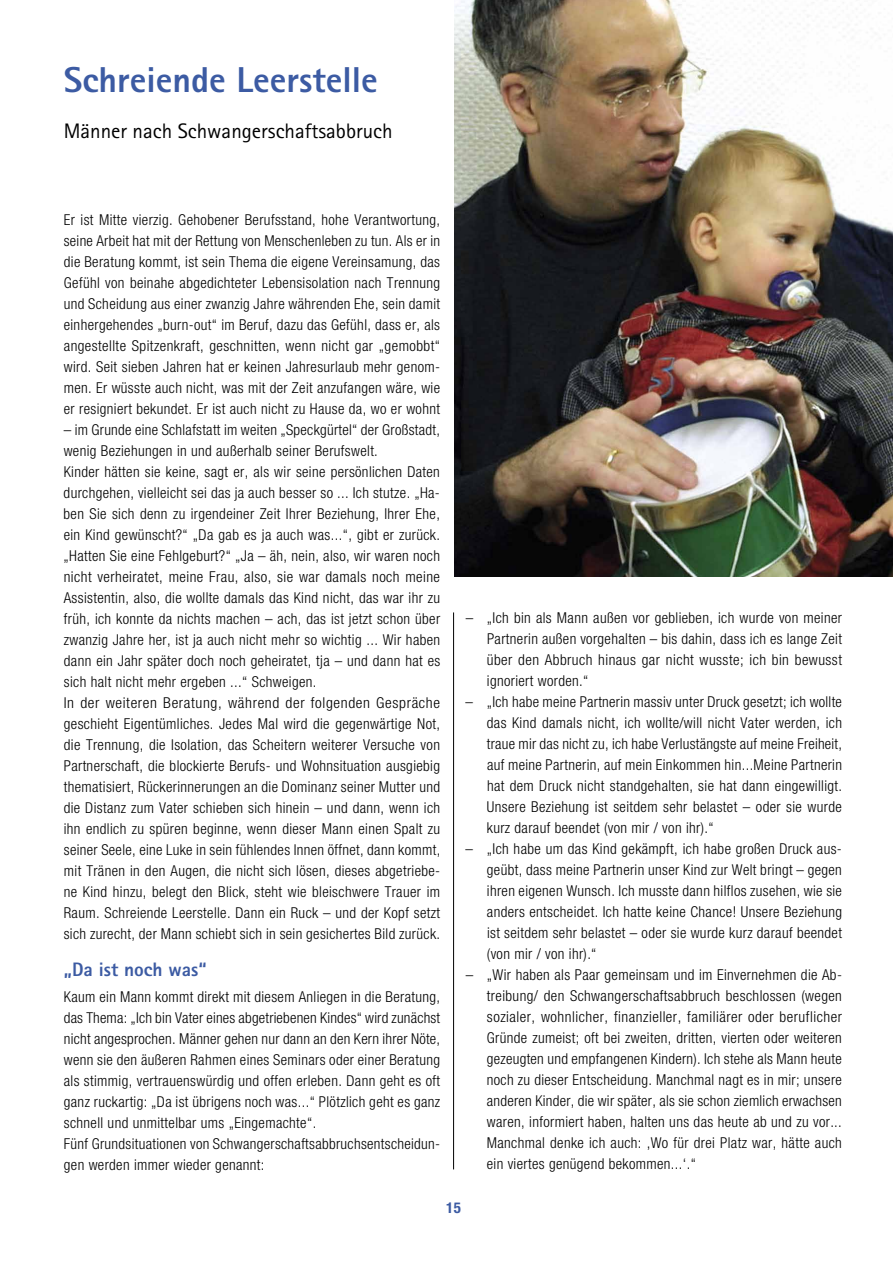
<style>
.page{position:relative;width:893px;height:1263px;background:#fff}
.page>*{position:absolute;margin:0;border:0;box-sizing:border-box;transform-origin:0 0}
.t1{font:800 36px "Rotis Sans Serif";color:#3c5ba3}
.t2{font:21px "Rotis Sans Serif";color:#000}
.t3{font:800 19.5px "Rotis Sans Serif";color:#3c5ba3}
.t4{font:300 condensed 15px/21px "Helvetica Neue";letter-spacing:.025em;color:#000}
.t5{font:700 condensed 15px "Helvetica Neue";color:#3c5ba3}
</style>
<div class="page">
<img style="left:455px;top:0;width:438px;height:577px">
<hr style="left:453px;top:612px;width:1px;height:557px;background:#000">
<h1 class="t1" style="left:64px;top:57px;width:315px">Schreiende Leerstelle</h1>
<h2 class="t2" style="left:64px;top:119px;width:330px">Männer nach Schwangerschaftsabbruch</h2>
<p class="t4" style="left:64px;top:209px;width:378px;text-align:justify">Er ist Mitte vierzig. Gehobener Berufsstand, hohe Verantwortung, seine Arbeit hat mit der Rettung von Menschenleben zu tun. Als er in die Beratung kommt, ist sein Thema die eigene Vereinsamung, das Gefühl von beinahe abgedichteter Lebensisolation nach Trennung und Scheidung aus einer zwanzig Jahre währenden Ehe, sein damit einhergehendes „burn-out“ im Beruf, dazu das Gefühl, dass er, als angestellte Spitzenkraft, geschnitten, wenn nicht gar „gemobbt“ wird. Seit sieben Jahren hat er keinen Jahresurlaub mehr genom&shy;men. Er wüsste auch nicht, was mit der Zeit anzufangen wäre, wie er resigniert bekundet. Er ist auch nicht zu Hause da, wo er wohnt</p>
<p class="t4" style="left:64px;top:419px;width:378px">– im Grunde eine Schlafstatt im weiten „Speckgürtel“ der Großstadt, wenig Beziehungen in und außerhalb seiner Berufswelt.<br>Kinder hätten sie keine, sagt er, als wir seine persönlichen Daten durchgehen, vielleicht sei das ja auch besser so ... Ich stutze. „Ha&shy;ben Sie sich denn zu irgendeiner Zeit Ihrer Beziehung, Ihrer Ehe, ein Kind gewünscht?“ „Da gab es ja auch was... “, gibt er zurück. „Hatten Sie eine Fehlgeburt?“ „Ja – äh, nein, also, wir waren noch nicht verheiratet, meine Frau, also, sie war damals noch meine Assistentin, also, die wollte damals das Kind nicht, das war ihr zu früh, ich konnte da nichts machen – ach, das ist jetzt schon über zwanzig Jahre her, ist ja auch nicht mehr so wichtig ... Wir haben dann ein Jahr später doch noch geheiratet, tja – und dann hat es sich halt nicht mehr ergeben ... “ Schweigen.<br>In der weiteren Beratung, während der folgenden Gespräche geschieht Eigentümliches. Jedes Mal wird die gegenwärtige Not, die Trennung, die Isolation, das Scheitern weiterer Versuche von Partnerschaft, die blockierte Berufs- und Wohnsituation ausgiebig thematisiert, Rückerinnerungen an die Dominanz seiner Mutter und die Distanz zum Vater schieben sich hinein – und dann, wenn ich ihn endlich zu spüren beginne, wenn dieser Mann einen Spalt zu seiner Seele, eine Luke in sein fühlendes Innen öffnet, dann kommt, mit Tränen in den Augen, die nicht sich lösen, dieses abgetriebe&shy;ne Kind hinzu, belegt den Blick, steht wie bleischwere Trauer im Raum. Schreiende Leerstelle. Dann ein Ruck – und der Kopf setzt sich zurecht, der Mann schiebt sich in sein gesichertes Bild zurück.</p>
<h3 class="t3" style="left:64px;top:957px;width:144px">„Da ist noch was“</h3>
<p class="t4" style="left:64px;top:986px;width:378px">Kaum ein Mann kommt direkt mit diesem Anliegen in die Beratung, das Thema: „Ich bin Vater eines abgetriebenen Kindes“ wird zunächst nicht angesprochen. Männer gehen nur dann an den Kern ihrer Nöte, wenn sie den äußeren Rahmen eines Seminars oder einer Beratung als stimmig, vertrauenswürdig und offen erleben. Dann geht es oft ganz ruckartig: „Da ist übrigens noch was... “ Plötzlich geht es ganz schnell und unmittelbar ums „Eingemachte“.<br>Fünf Grundsituationen von Schwangerschaftsabbruchsentscheidun&shy;gen werden immer wieder genannt:</p>
<p class="t4" style="left:487px;top:607px;width:357px;text-align:justify;text-indent:-21px">– „Ich bin als Mann außen vor geblieben, ich wurde von meiner Partnerin außen vorgehalten – bis dahin, dass ich es lange Zeit über den Abbruch hinaus gar nicht wusste; ich bin bewusst ignoriert worden. “</p>
<p class="t4" style="left:487px;top:691px;width:357px;text-indent:-21px">– „Ich habe meine Partnerin massiv unter Druck gesetzt; ich wollte das Kind damals nicht, ich wollte/will nicht Vater werden, ich traue mir das nicht zu, ich habe Verlustängste auf meine Freiheit, auf meine Partnerin, auf mein Einkommen hin... Meine Partnerin hat dem Druck nicht standgehalten, sie hat dann eingewilligt.<br>Unsere Beziehung ist seitdem sehr belastet – oder sie wurde kurz darauf beendet (von mir / von ihr). “</p>
<p class="t4" style="left:487px;top:838px;width:357px;text-align:justify;text-indent:-21px">– „Ich habe um das Kind gekämpft, ich habe großen Druck aus&shy;geübt, dass meine Partnerin unser Kind zur Welt bringt – gegen ihren eigenen Wunsch. Ich musste dann hilflos zusehen, wie sie anders entscheidet. Ich hatte keine Chance! Unsere Beziehung ist seitdem sehr belastet – oder sie wurde kurz darauf beendet (von mir / von ihr). “</p>
<p class="t4" style="left:487px;top:964px;width:357px;text-indent:-21px">– „Wir haben als Paar gemeinsam und im Einvernehmen die Ab&shy;treibung/ den Schwangerschaftsabbruch beschlossen (wegen sozialer, wohnlicher, finanzieller, familiärer oder beruflicher Gründe zumeist; oft bei zweiten, dritten, vierten oder weiteren gezeugten und empfangenen Kindern). Ich stehe als Mann heute noch zu dieser Entscheidung. Manchmal nagt es in mir; unsere anderen Kinder, die wir später, als sie schon ziemlich erwachsen waren, informiert haben, halten uns das heute ab und zu vor...<br>Manchmal denke ich auch: ‚Wo für drei Platz war, hätte auch ein viertes genügend bekommen... ‘. “</p>
<p class="t5" style="left:446px;top:1199px;width:16px">15</p>
</div>
